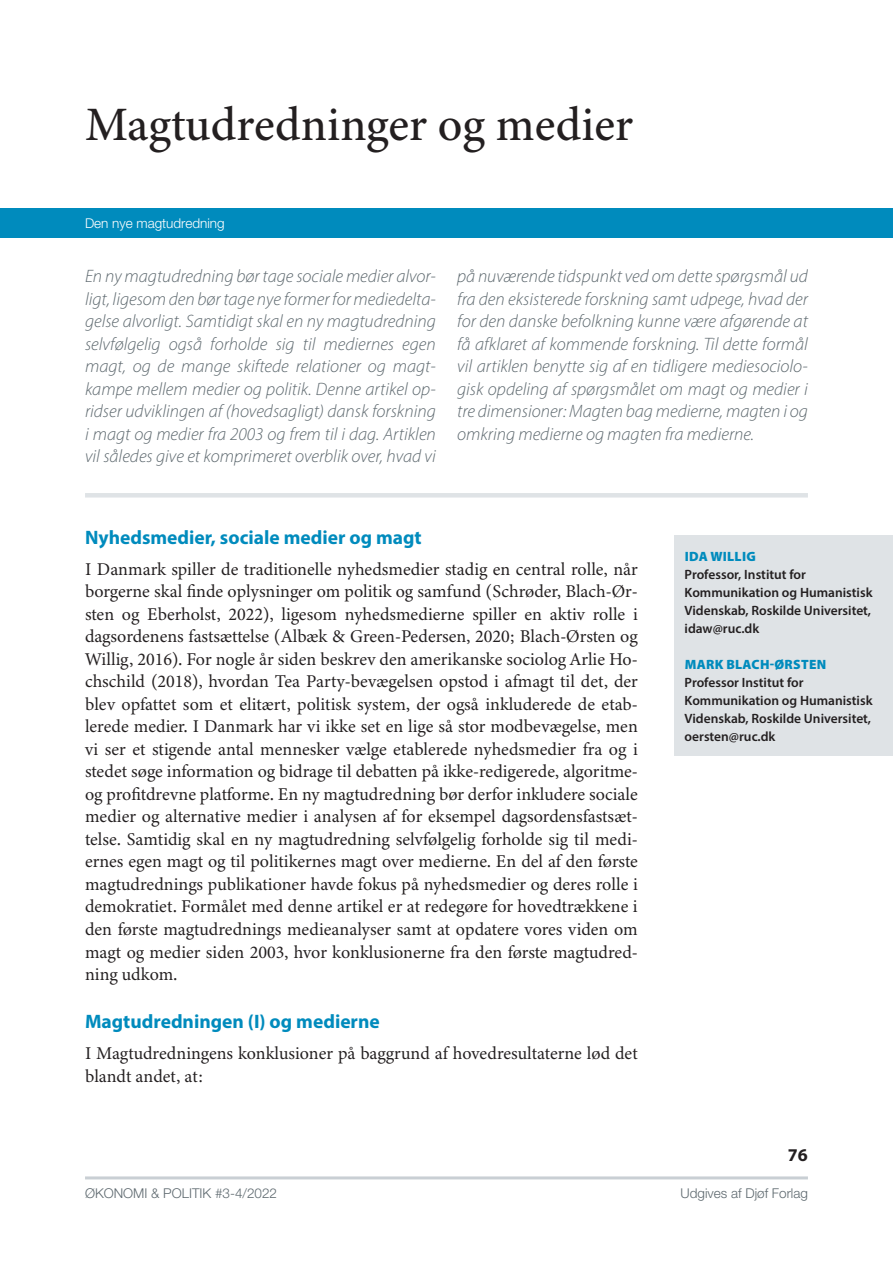
<style>
.page{position:relative;width:893px;height:1263px;background:#fff}
.page>*{position:absolute;margin:0;border:0;box-sizing:border-box;transform-origin:0 0}
.t1{font:500 48px "Minion 3";color:#231f20}
.t2{font:700 19.5px "Myriad Pro";color:#008bbd}
.t3{font:18px/22.5px "Minion 3";letter-spacing:-.005em;color:#231f20;text-align:justify}
.t4{font:italic 300 18px/22.5px "Myriad Pro";color:#5e696f;text-align:justify}
.t5{font:700 18px "Myriad Pro";color:#231f20}
.t6{font:600 13.5px/18px "Myriad Pro";color:#231f20}
.t7{font:300 13.5px "Helvetica Neue LT Std";color:#5e696f}
.t8{font:900 13.5px "Myriad Pro";letter-spacing:.02em;color:#008bbd}
.t9{font:300 13.5px "Helvetica Neue LT Std";color:#fff}
</style>
<div class="page">
<div style="left:675px;top:536px;width:218px;height:220px;background:#dfe3e6"></div>
<div style="left:0;top:208px;width:893px;height:30px;background:#008bbd"></div>
<hr style="left:85px;top:1176px;width:723px;height:3px;background:#c9cfd4">
<hr style="left:85px;top:493px;width:723px;height:4px;background:#dfe3e6">
<h1 class="t1" style="left:85px;top:92px;width:550px">Magtudredninger og medier</h1>
<p class="t9" style="left:85px;top:215px;width:141px">Den nye magtudredning</p>
<p class="t4" style="left:85px;top:265px;width:352px">En ny magtudredning bør tage sociale medier alvor&shy;ligt, ligesom den bør tage nye former for mediedelta&shy;gelse alvorligt. Samtidigt skal en ny magtudredning selvfølgelig også forholde sig til mediernes egen magt, og de mange skiftede relationer og magt&shy;kampe mellem medier og politik. Denne artikel op&shy;ridser udviklingen af (hovedsagligt) dansk forskning i magt og medier fra 2003 og frem til i dag. Artiklen vil således give et komprimeret overblik over, hvad vi</p>
<p class="t4" style="left:457px;top:265px;width:352px">på nuværende tidspunkt ved om dette spørgsmål ud fra den eksisterede forskning samt udpege, hvad der for den danske befolkning kunne være afgørende at få afklaret af kommende forskning. Til dette formål vil artiklen benytte sig af en tidligere mediesociolo&shy;gisk opdeling af spørgsmålet om magt og medier i tre dimensioner: Magten bag medierne, magten i og omkring medierne og magten fra medierne.</p>
<p class="t2" style="left:85px;top:525px;width:338px">Nyhedsmedier, sociale medier og magt</p>
<p class="t3" style="left:85px;top:558px;width:554px">I Danmark spiller de traditionelle nyhedsmedier stadig en central rolle, når borgerne skal finde oplysninger om politik og samfund (Schrøder, Blach-Ør&shy;sten og Eberholst, 2022), ligesom nyhedsmedierne spiller en aktiv rolle i dagsordenens fastsættelse (Albæk &amp; Green-Pedersen, 2020; Blach-Ørsten og Willig, 2016). For nogle år siden beskrev den amerikanske sociolog Arlie Ho&shy;chschild (2018), hvordan Tea Party-bevægelsen opstod i afmagt til det, der blev opfattet som et elitært, politisk system, der også inkluderede de etab&shy;lerede medier. I Danmark har vi ikke set en lige så stor modbevægelse, men vi ser et stigende antal mennesker vælge etablerede nyhedsmedier fra og i stedet søge information og bidrage til debatten på ikke-redigerede, algoritme&shy;og profitdrevne platforme. En ny magtudredning bør derfor inkludere sociale medier og alternative medier i analysen af for eksempel dagsordensfastsæt&shy;telse. Samtidig skal en ny magtudredning selvfølgelig forholde sig til medi&shy;ernes egen magt og til politikernes magt over medierne. En del af den første magtudrednings publikationer havde fokus på nyhedsmedier og deres rolle i demokratiet. Formålet med denne artikel er at redegøre for hovedtrækkene i den første magtudrednings medieanalyser samt at opdatere vores viden om magt og medier siden 2003, hvor konklusionerne fra den første magtudred&shy;ning udkom.</p>
<p class="t2" style="left:85px;top:1009px;width:296px">Magtudredningen (I) og medierne</p>
<p class="t3" style="left:85px;top:1042px;width:554px">I Magtudredningens konklusioner på baggrund af hovedresultaterne lød det blandt andet, at:</p>
<p class="t8" style="left:685px;top:547px;width:73px">IDA WILLIG</p>
<p class="t6" style="left:685px;top:565px;width:189px">Professor, Institut for<br>Kommunikation og Humanistisk<br>Videnskab, Roskilde Universitet, idaw@ruc.dk</p>
<p class="t8" style="left:685px;top:655px;width:143px">MARK BLACH-ØRSTEN</p>
<p class="t6" style="left:685px;top:673px;width:189px">Professor Institut for<br>Kommunikation og Humanistisk<br>Videnskab, Roskilde Universitet, oersten@ruc.dk</p>
<p class="t5" style="left:788px;top:1143px;width:21px">76</p>
<p class="t7" style="left:85px;top:1185px;width:194px">ØKONOMI &amp; POLITIK #3-4/2022</p>
<p class="t7" style="left:681px;top:1185px;width:129px">Udgives af Djøf Forlag</p>
</div>
